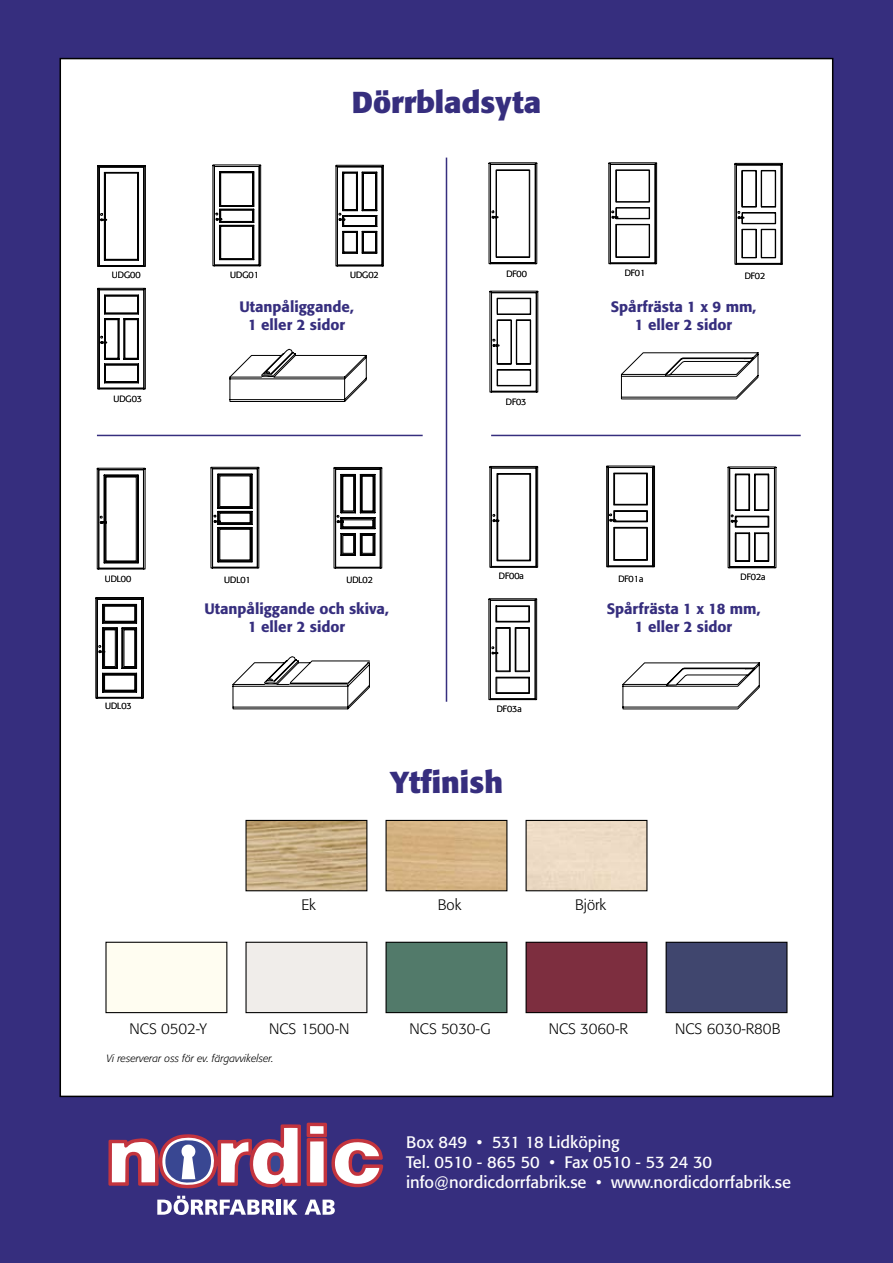
<style>
.page{position:relative;width:893px;height:1263px;background:#362e7e}
.page>*{position:absolute;margin:0;border:0;box-sizing:border-box;transform-origin:0 0}
.t1{font:700 30px "Formata";color:#362e7e}
.t2{font:16.5px/19.8px "Formata";color:#fff}
.t3{font:500 15px/18px "Formata";color:#362e7e;text-align:center}
.t4{font:300 15px "Formata";color:#000}
.t5{font:italic 300 10.5px "Formata";color:#000}
.t6{font:300 8.85px "Formata";color:#000}
</style>
<div class="page">
<svg style="left:307px;top:1123px;width:76px;height:66px"></svg>
<svg style="left:157px;top:1196px;width:118px;height:19px"></svg>
<hr style="left:277px;top:1199px;width:4px;height:16px;background:#fff">
<svg style="left:284px;top:1199px;width:13px;height:16px"></svg>
<svg style="left:305px;top:1199px;width:30px;height:16px"></svg>
<svg style="left:108px;top:1124px;width:193px;height:65px"></svg>
<div style="left:60px;top:59px;width:773px;height:1037px;background:#fff"></div>
<svg style="left:489px;top:163px;width:294px;height:102px"></svg>
<svg style="left:489px;top:164px;width:287px;height:545px"></svg>
<svg style="left:490px;top:467px;width:177px;height:233px"></svg>
<svg style="left:97px;top:165px;width:287px;height:224px"></svg>
<svg style="left:99px;top:166px;width:246px;height:236px"></svg>
<svg style="left:348px;top:468px;width:34px;height:241px"></svg>
<svg style="left:96px;top:468px;width:252px;height:241px"></svg>
<div style="left:106px;top:942px;width:121px;height:70px;background:#fffdf1"></div>
<div style="left:105px;top:942px;width:122px;height:71px;border:1px solid #000"></div>
<div style="left:246px;top:942px;width:121px;height:70px;background:#f0edea"></div>
<div style="left:245px;top:942px;width:122px;height:71px;border:1px solid #000"></div>
<div style="left:386px;top:942px;width:121px;height:70px;background:#527a6a"></div>
<div style="left:385px;top:942px;width:122px;height:71px;border:1px solid #000"></div>
<div style="left:526px;top:942px;width:121px;height:70px;background:#7d2e3f"></div>
<div style="left:526px;top:942px;width:121px;height:71px;border:1px solid #000"></div>
<div style="left:666px;top:942px;width:121px;height:70px;background:#40466e"></div>
<div style="left:666px;top:942px;width:121px;height:71px;border:1px solid #000"></div>
<img style="left:247px;top:822px;width:118px;height:67px">
<div style="left:245px;top:820px;width:122px;height:71px;border:1px solid #000"></div>
<div style="left:385px;top:820px;width:122px;height:71px;border:1px solid #000"></div>
<div style="left:526px;top:820px;width:121px;height:71px;border:1px solid #000"></div>
<hr style="left:446px;top:158px;width:1px;height:544px;background:#362e7e">
<hr style="left:97px;top:435px;width:326px;height:1px;background:#362e7e">
<hr style="left:491px;top:435px;width:310px;height:1px;background:#362e7e">
<h1 class="t1" style="left:352px;top:83px;width:191px">Dörrbladsyta</h1>
<p class="t6" style="left:112px;top:270px;width:30px">UDG00</p>
<p class="t6" style="left:230px;top:270px;width:30px">UDG01</p>
<p class="t6" style="left:350px;top:270px;width:30px">UDG02</p>
<p class="t6" style="left:506px;top:269px;width:22px">DF00</p>
<p class="t6" style="left:625px;top:267px;width:22px">DF01</p>
<p class="t6" style="left:745px;top:271px;width:22px">DF02</p>
<p class="t6" style="left:113px;top:394px;width:30px">UDG03</p>
<p class="t3" style="left:239px;top:298px;width:116px">Utanpåliggande,<br>1 eller 2 sidor</p>
<p class="t3" style="left:611px;top:298px;width:147px">Spårfrästa 1 x 9 mm,<br>1 eller 2 sidor</p>
<p class="t6" style="left:506px;top:397px;width:22px">DF03</p>
<p class="t6" style="left:105px;top:574px;width:28px">UDL00</p>
<p class="t6" style="left:224px;top:575px;width:28px">UDL01</p>
<p class="t6" style="left:346px;top:575px;width:28px">UDL02</p>
<p class="t6" style="left:499px;top:570px;width:26px">DF00a</p>
<p class="t6" style="left:618px;top:573px;width:26px">DF01a</p>
<p class="t6" style="left:741px;top:571px;width:26px">DF02a</p>
<p class="t6" style="left:105px;top:701px;width:28px">UDL03</p>
<p class="t3" style="left:204px;top:600px;width:186px">Utanpåliggande och skiva,<br>1 eller 2 sidor</p>
<p class="t3" style="left:607px;top:600px;width:155px">Spårfrästa 1 x 18 mm,<br>1 eller 2 sidor</p>
<p class="t6" style="left:497px;top:704px;width:26px">DF03a</p>
<h1 class="t1" style="left:390px;top:764px;width:115px">Ytfinish</h1>
<p class="t4" style="left:301px;top:896px;width:16px">Ek</p>
<p class="t4" style="left:438px;top:896px;width:25px">Bok</p>
<p class="t4" style="left:575px;top:896px;width:32px">Björk</p>
<p class="t4" style="left:130px;top:1020px;width:79px">NCS 0502-Y</p>
<p class="t4" style="left:269px;top:1020px;width:82px">NCS 1500-N</p>
<p class="t4" style="left:410px;top:1020px;width:83px">NCS 5030-G</p>
<p class="t4" style="left:549px;top:1020px;width:81px">NCS 3060-R</p>
<p class="t4" style="left:675px;top:1020px;width:107px">NCS 6030-R80B</p>
<p class="t5" style="left:106px;top:1052px;width:169px">Vi reserverar oss för ev. färgavvikelser.</p>
<p class="t2" style="left:406px;top:1132px;width:386px">Box 849 • 531 18 Lidköping<br>Tel. 0510 - 865 50 • Fax 0510 - 53 24 30 info@nordicdorrfabrik.se • www.nordicdorrfabrik.se</p>
</div>
